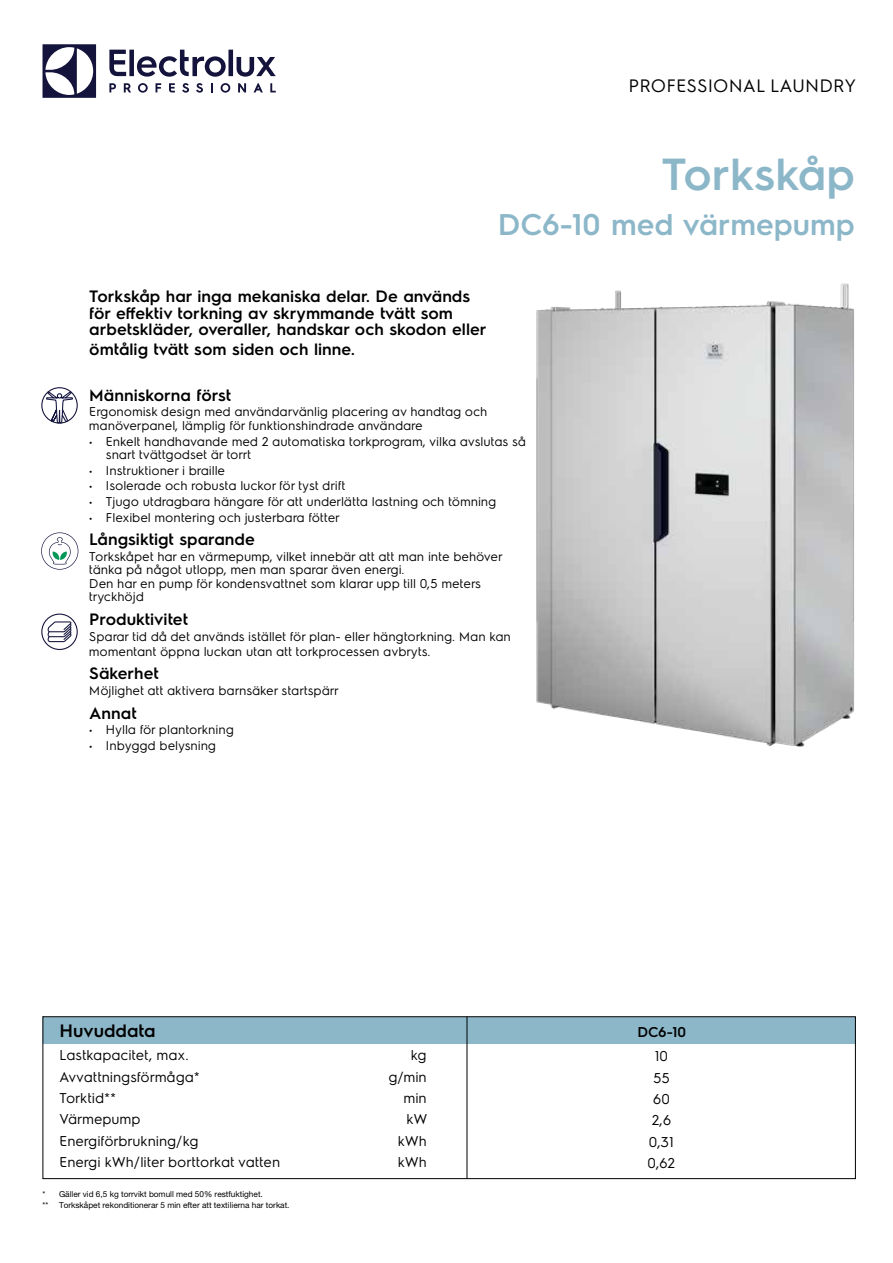
<style>
.page{position:relative;width:893px;height:1263px;background:#fff}
.page>*{position:absolute;margin:0;border:0;box-sizing:border-box;transform-origin:0 0}
.t1{font:600 45px "Electrolux Sans";color:#8cb7c9}
.t2{font:600 30px "Electrolux Sans";color:#8cb7c9}
.t3{font:18px "Electrolux Sans";color:#000}
.t4{font:600 18px "Electrolux Sans";color:#000}
.t5{font:600 16.5px/16.5px "Electrolux Sans";color:#000}
.t6{font:14.25px/21.3px "Electrolux Sans";color:#000;text-align:center}
.t7{font:600 14.25px "Electrolux Sans";color:#000}
.t8{font:12.75px/13.5px "Electrolux Sans";color:#000}
.t9{font:8.25px/11.2px "Helvetica Neue LT Pro";color:#000}
</style>
<div class="page">
<svg style="left:43px;top:44px;width:53px;height:54px"></svg>
<svg style="left:109px;top:50px;width:167px;height:27px"></svg>
<svg style="left:270px;top:83px;width:6px;height:9px"></svg>
<svg style="left:221px;top:83px;width:9px;height:10px"></svg>
<svg style="left:211px;top:83px;width:2px;height:9px"></svg>
<svg style="left:196px;top:83px;width:7px;height:10px"></svg>
<svg style="left:182px;top:83px;width:7px;height:10px"></svg>
<svg style="left:169px;top:83px;width:6px;height:9px"></svg>
<svg style="left:156px;top:83px;width:5px;height:9px"></svg>
<svg style="left:138px;top:83px;width:10px;height:10px"></svg>
<svg style="left:124px;top:83px;width:7px;height:9px"></svg>
<svg style="left:109px;top:83px;width:7px;height:9px"></svg>
<svg style="left:254px;top:83px;width:9px;height:9px"></svg>
<svg style="left:238px;top:83px;width:8px;height:9px"></svg>
<div style="left:45px;top:1018px;width:809px;height:26px;background:#8cb7c9"></div>
<div style="left:43px;top:1016px;width:813px;height:163px;border:1px solid #000"></div>
<hr style="left:467px;top:1016px;width:1px;height:163px;background:#000">
<svg style="left:45px;top:390px;width:29px;height:32px"></svg>
<div style="left:41px;top:387px;width:37px;height:37px;border:1px solid #14133b;border-radius:50%"></div>
<svg style="left:41px;top:532px;width:37px;height:38px"></svg>
<div style="left:41px;top:613px;width:37px;height:37px;border:1px solid #14133b;border-radius:50%"></div>
<svg style="left:47px;top:621px;width:25px;height:21px"></svg>
<img style="left:536px;top:283px;width:318px;height:464px">
<h3 class="t3" style="left:629px;top:74px;width:229px">PROFESSIONAL LAUNDRY</h3>
<h1 class="t1" style="left:661px;top:143px;width:195px">Torkskåp</h1>
<h2 class="t2" style="left:498px;top:204px;width:359px">DC6-10 med värmepump</h2>
<p class="t5" style="left:89px;top:287px;width:399px">Torkskåp har inga mekaniska delar. De används för effektiv torkning av skrymmande tvätt som arbetskläder, overaller, handskar och skodon eller</p>
<p class="t5" style="left:89px;top:340px;width:267px">ömtålig tvätt som siden och linne.</p>
<p class="t5" style="left:89px;top:386px;width:143px">Människorna först</p>
<p class="t8" style="left:89px;top:404px;width:400px">Ergonomisk design med användarvänlig placering av handtag och manöverpanel, lämplig för funktionshindrade användare</p>
<p class="t8" style="left:106px;top:433px;width:421px;text-indent:-17px">• Enkelt handhavande med 2 automatiska torkprogram, vilka avslutas så snart tvättgodset är torrt</p>
<p class="t8" style="left:89px;top:463px;width:138px">• Instruktioner i braille</p>
<p class="t8" style="left:89px;top:478px;width:258px">• Isolerade och robusta luckor för tyst drift</p>
<p class="t8" style="left:89px;top:494px;width:409px">• Tjugo utdragbara hängare för att underlätta lastning och tömning</p>
<p class="t8" style="left:89px;top:509px;width:252px">• Flexibel montering och justerbara fötter</p>
<p class="t5" style="left:89px;top:530px;width:167px">Långsiktigt sparande</p>
<p class="t8" style="left:89px;top:549px;width:415px">Torkskåpet har en värmepump, vilket innebär att att man inte behöver tänka på något utlopp, men man sparar även energi.<br>Den har en pump för kondensvattnet som klarar upp till 0,5 meters tryckhöjd</p>
<p class="t5" style="left:89px;top:610px;width:100px">Produktivitet</p>
<p class="t8" style="left:89px;top:628px;width:423px;line-height:15px">Sparar tid då det används istället för plan- eller hängtorkning. Man kan momentant öppna luckan utan att torkprocessen avbryts.</p>
<p class="t5" style="left:89px;top:664px;width:71px">Säkerhet</p>
<p class="t8" style="left:89px;top:683px;width:251px">Möjlighet att aktivera barnsäker startspärr</p>
<p class="t5" style="left:89px;top:704px;width:49px">Annat</p>
<p class="t8" style="left:89px;top:722px;width:146px">• Hylla för plantorkning</p>
<p class="t8" style="left:89px;top:738px;width:129px">• Inbyggd belysning</p>
<h3 class="t4" style="left:60px;top:1018px;width:98px">Huvuddata</h3>
<p class="t6" style="left:60px;top:1044px;width:131px">Lastkapacitet, max.</p>
<p class="t6" style="left:411px;top:1044px;width:17px">kg</p>
<p class="t6" style="left:60px;top:1065px;width:142px">Avvattningsförmåga*</p>
<p class="t6" style="left:389px;top:1065px;width:40px">g/min</p>
<p class="t6" style="left:60px;top:1086px;width:59px">Torktid**</p>
<p class="t6" style="left:404px;top:1086px;width:25px">min</p>
<p class="t6" style="left:60px;top:1108px;width:83px">Värmepump</p>
<p class="t6" style="left:407px;top:1108px;width:22px">kW</p>
<p class="t6" style="left:60px;top:1129px;width:141px">Energiförbrukning/kg</p>
<p class="t6" style="left:398px;top:1129px;width:30px">kWh</p>
<p class="t6" style="left:60px;top:1150px;width:222px">Energi kWh/liter borttorkat vatten</p>
<p class="t6" style="left:398px;top:1150px;width:30px">kWh</p>
<p class="t9" style="left:43px;top:1188px;width:222px">* Gäller vid 6,5 kg torrvikt bomull med 50% restfuktighet. **</p>
<p class="t9" style="left:59px;top:1199px;width:232px">Torkskåpet rekonditionerar 5 min efter att textilierna har torkat.</p>
<p class="t7" style="left:637px;top:1022px;width:50px">DC6-10</p>
<p class="t6" style="left:648px;top:1044px;width:29px">10<br>55<br>60<br>2,6<br>0,31<br>0,62</p>
</div>
